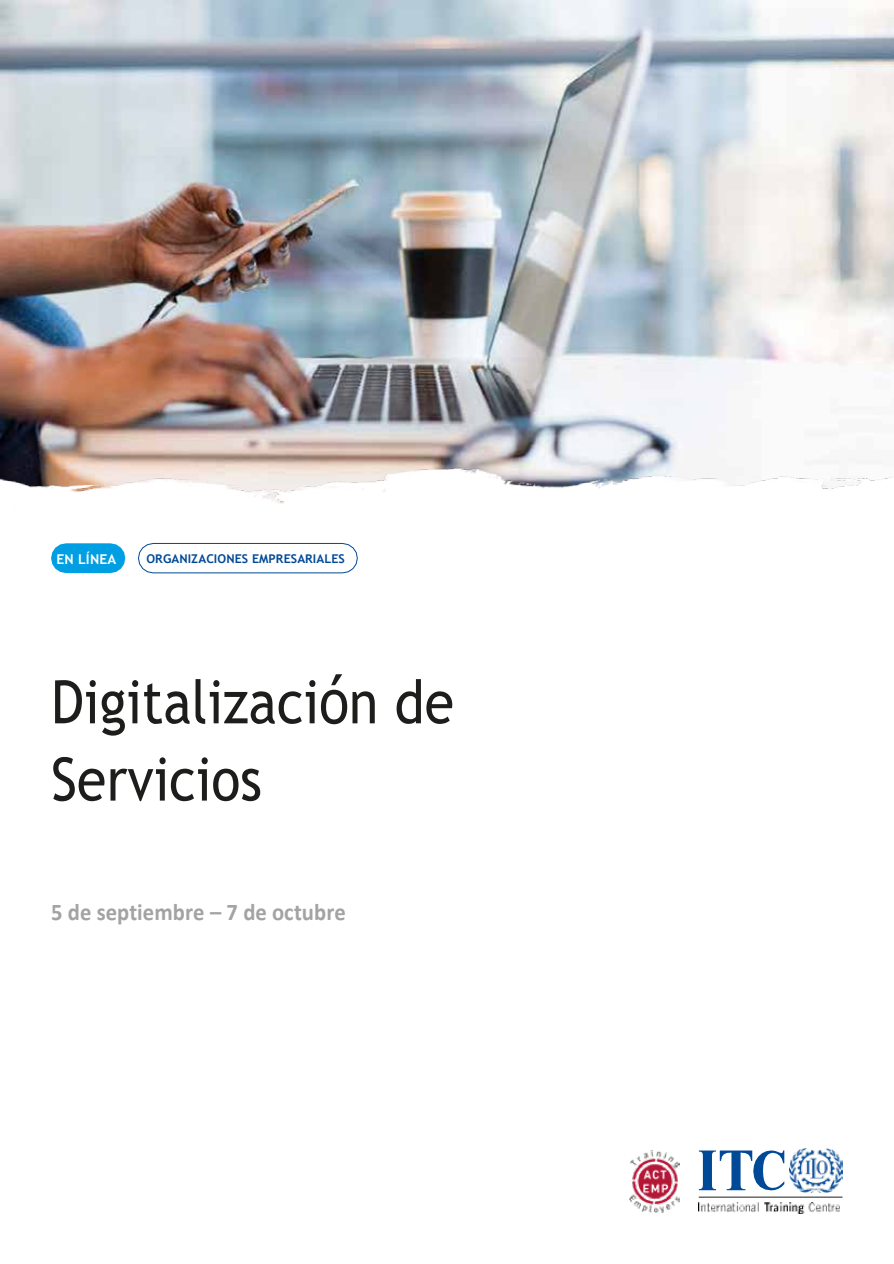
<style>
.page{position:relative;width:894px;height:1264px;background:#fff}
.page>*{position:absolute;margin:0;border:0;box-sizing:border-box;transform-origin:0 0}
.t1{font:60px/77.2px "Trebuchet MS";letter-spacing:.005em;color:#1d1d1b;scale:.89 1}
.t2{font:700 24px "Calibri";letter-spacing:.005em;color:#a3a3a3;scale:.94 1}
.t3{font:700 13.5px "Trebuchet MS";letter-spacing:.015em;color:#fff}
.t4{font:700 12px "Trebuchet MS";letter-spacing:.01em;color:#004996}
.s1{font-family:"Tahoma"}
</style>
<div class="page">
<img style="left:0;top:0;width:893px;height:460px">
<img style="left:0;top:460px;width:891px;height:44px">
<svg style="left:138px;top:543px;width:219px;height:30px"></svg>
<svg style="left:51px;top:543px;width:74px;height:30px;background:#19a8e5"></svg>
<img style="left:629px;top:1150px;width:50px;height:61px">
<img style="left:789px;top:1148px;width:52px;height:43px">
<hr style="left:698px;top:1196px;width:144px;height:1px;background:#1d1d1b">
<svg style="left:698px;top:1150px;width:86px;height:39px"></svg>
<img style="left:698px;top:1202px;width:141px;height:10px">
<p class="t3" style="left:57px;top:550px;width:61px">EN LÍNEA</p>
<p class="t4" style="left:147px;top:551px;width:200px">ORGANIZACIONES EMPRESARIALES</p>
<h1 class="t1" style="left:51px;top:662px;width:454px">Digitalizaci<span class="s1">ó</span>n de<br>Servicios</h1>
<h2 class="t2" style="left:51px;top:894px;width:315px">5 de septiembre – 7 de octubre</h2>
</div>
